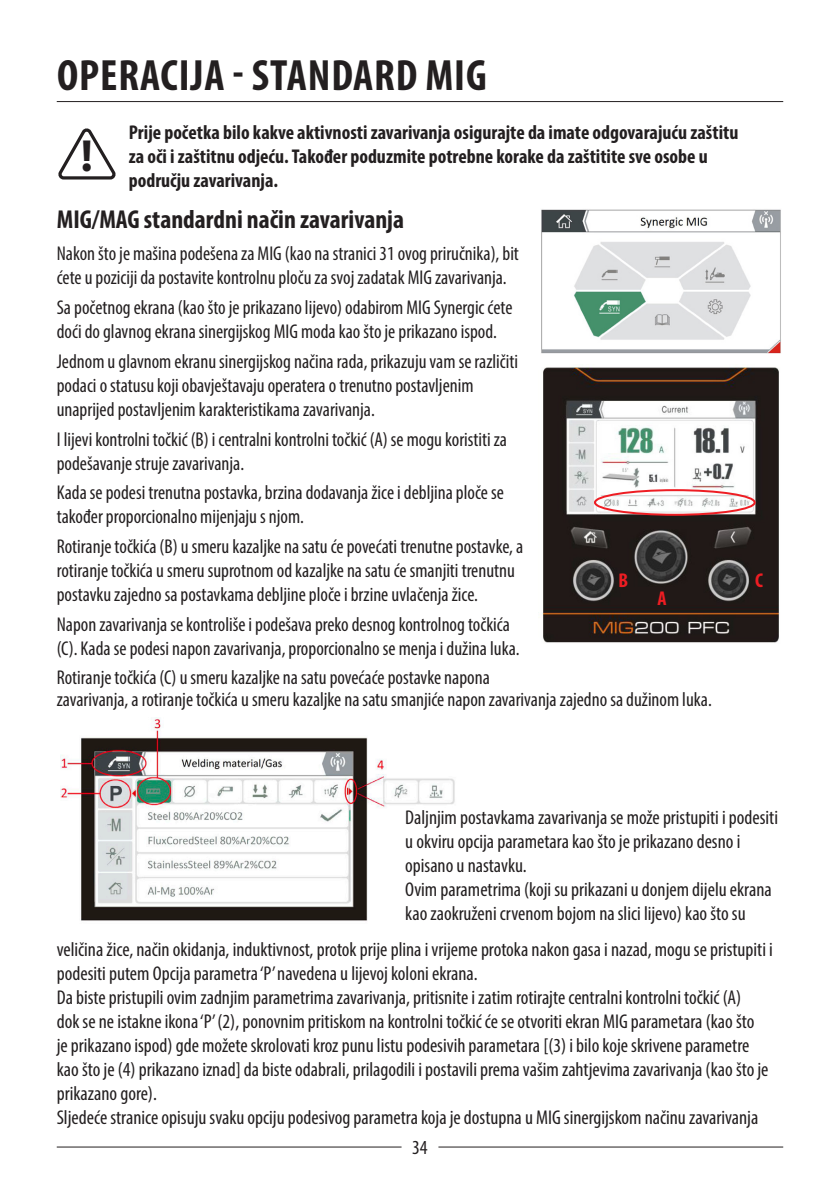
<style>
.page{position:relative;width:840px;height:1191px;background:#fff}
.page>*{position:absolute;margin:0;border:0;box-sizing:border-box;transform-origin:0 0}
.t1{font:700 45.2px "Myriad Pro";color:#231f20}
.Page_Header{font:700 condensed 44px "Myriad Pro";letter-spacing:.02em;color:#231f20}
.Sub_Header{font:700 condensed 26px "Myriad Pro";color:#231f20}
.Body{font:condensed 20px/24px "Myriad Pro";color:#231f20}
.Body-2{font:700 condensed 20px/24px "Myriad Pro";color:#231f20}
.Body-3{font:700 condensed 20px "Myriad Pro";color:#ee1d23}
</style>
<div class="page">
<hr style="left:57px;top:1146px;width:344px;height:1px;background:#231f20">
<hr style="left:438px;top:1146px;width:344px;height:1px;background:#231f20">
<img style="left:541px;top:209px;width:239px;height:145px">
<img style="left:542px;top:367px;width:238px;height:276px">
<img style="left:60px;top:717px;width:395px;height:204px">
<div style="left:593px;top:489px;width:162px;height:27px;border:2px solid #ee1d23;border-radius:50%"></div>
<hr style="left:57px;top:101px;width:725px;height:1px;background:#231f20">
<svg style="left:58px;top:128px;width:58px;height:52px"></svg>
<p class="Page_Header" style="left:57px;top:48px;width:431px">OPERACIJA - STANDARD MIG</p>
<p class="t1" style="left:81px;top:126px;width:14px">!</p>
<p class="Body-2" style="left:129px;top:120px;width:610px">Prije početka bilo kakve aktivnosti zavarivanja osigurajte da imate odgovarajuću zaštitu za oči i zaštitnu odjeću. Također poduzmite potrebne korake da zaštitite sve osobe u području zavarivanja.</p>
<p class="Sub_Header" style="left:57px;top:203px;width:348px">MIG/MAG standardni način zavarivanja</p>
<p class="Body" style="left:57px;top:242px;width:463px">Nakon što je mašina podešena za MIG (kao na stranici 31 ovog priručnika), bit ćete u poziciji da postavite kontrolnu ploču za svoj zadatak MIG zavarivanja.</p>
<p class="Body" style="left:57px;top:295px;width:457px">Sa početnog ekrana (kao što je prikazano lijevo) odabirom MIG Synergic ćete doći do glavnog ekrana sinergijskog MIG moda kao što je prikazano ispod.</p>
<p class="Body" style="left:57px;top:349px;width:462px">Jednom u glavnom ekranu sinergijskog načina rada, prikazuju vam se različiti podaci o statusu koji obavještavaju operatera o trenutno postavljenim unaprijed postavljenim karakteristikama zavarivanja.</p>
<p class="Body" style="left:57px;top:427px;width:451px">I lijevi kontrolni točkić (B) i centralni kontrolni točkić (A) se mogu koristiti za podešavanje struje zavarivanja.</p>
<p class="Body" style="left:57px;top:480px;width:448px">Kada se podesi trenutna postavka, brzina dodavanja žice i debljina ploče se također proporcionalno mijenjaju s njom.</p>
<p class="Body" style="left:57px;top:534px;width:468px">Rotiranje točkića (B) u smeru kazaljke na satu će povećati trenutne postavke, a rotiranje točkića u smeru suprotnom od kazaljke na satu će smanjiti trenutnu postavku zajedno sa postavkama debljine ploče i brzine uvlačenja žice.</p>
<p class="Body" style="left:57px;top:612px;width:464px">Napon zavarivanja se kontroliše i podešava preko desnog kontrolnog točkića (C). Kada se podesi napon zavarivanja, proporcionalno se menja i dužina luka.</p>
<p class="Body" style="left:57px;top:665px;width:434px">Rotiranje točkića (C) u smeru kazaljke na satu povećaće postavke napona</p>
<p class="Body-3" style="left:618px;top:567px;width:11px">B</p>
<p class="Body-3" style="left:754px;top:567px;width:9px">C</p>
<p class="Body-3" style="left:657px;top:586px;width:11px">A</p>
<p class="Body" style="left:57px;top:686px;width:656px">zavarivanja, a rotiranje točkića u smeru kazaljke na satu smanjiće napon zavarivanja zajedno sa dužinom luka.</p>
<p class="Body" style="left:405px;top:804px;width:374px">Daljnjim postavkama zavarivanja se može pristupiti i podesiti u okviru opcija parametara kao što je prikazano desno i opisano u nastavku.<br>Ovim parametrima (koji su prikazani u donjem dijelu ekrana kao zaokruženi crvenom bojom na slici lijevo) kao što su</p>
<p class="Body" style="left:57px;top:936px;width:717px">veličina žice, način okidanja, induktivnost, protok prije plina i vrijeme protoka nakon gasa i nazad, mogu se pristupiti i podesiti putem Opcija parametra ‘P’ navedena u lijevoj koloni ekrana.<br>Da biste pristupili ovim zadnjim parametrima zavarivanja, pritisnite i zatim rotirajte centralni kontrolni točkić (A)<br>dok se ne istakne ikona ‘P’ (2), ponovnim pritiskom na kontrolni točkić će se otvoriti ekran MIG parametara (kao što<br>je prikazano ispod) gde možete skrolovati kroz punu listu podesivih parametara [(3) i bilo koje skrivene parametre kao što je (4) prikazano iznad] da biste odabrali, prilagodili i postavili prema vašim zahtjevima zavarivanja (kao što je prikazano gore).<br>Sljedeće stranice opisuju svaku opciju podesivog parametra koja je dostupna u MIG sinergijskom načinu zavarivanja</p>
<p class="Body" style="left:412px;top:1134px;width:17px">34</p>
</div>
